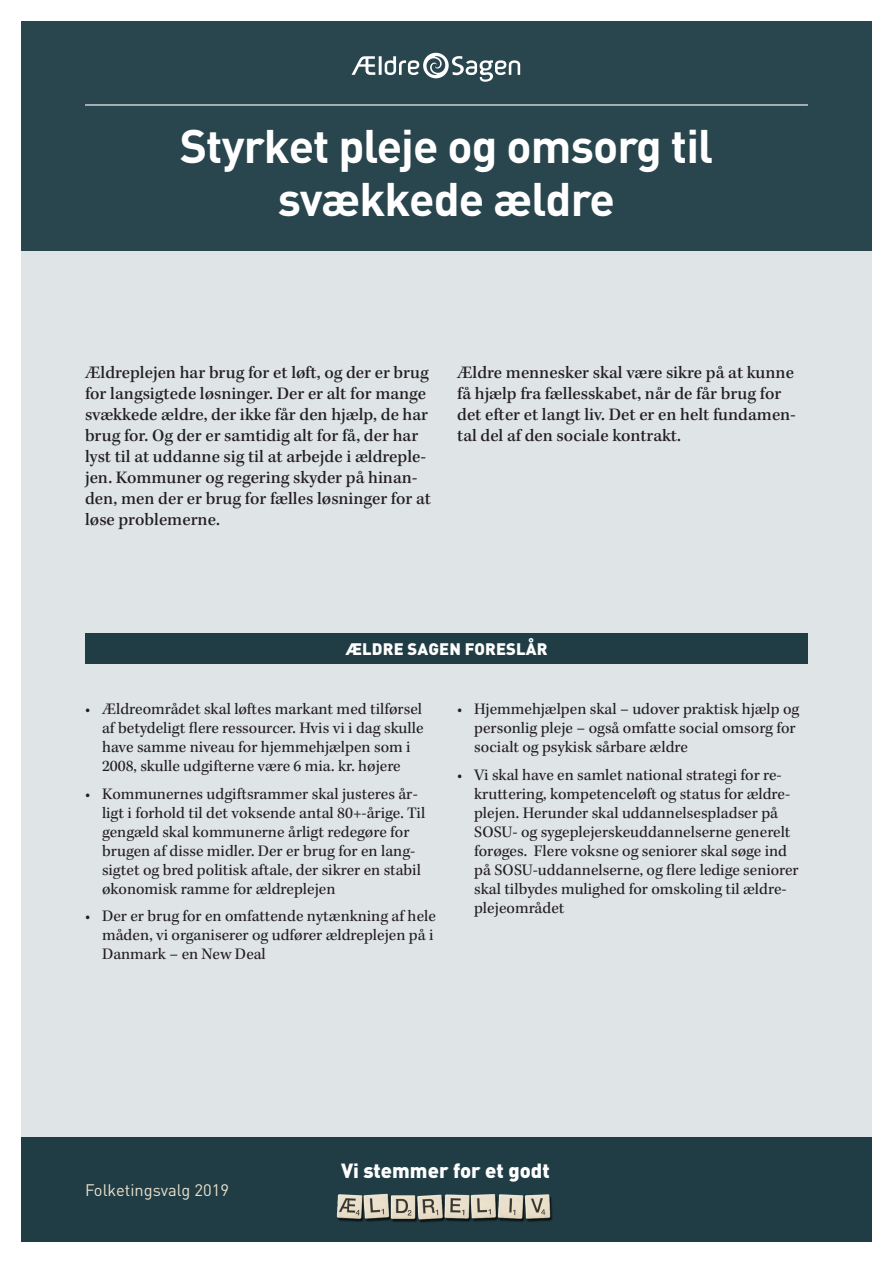
<style>
.page{position:relative;width:893px;height:1263px;background:#fff}
.page>*{position:absolute;margin:0;border:0;box-sizing:border-box;transform-origin:0 0}
.t1{font:700 46.5px/53.6px "DIN Pro";letter-spacing:-.02em;color:#fff;text-align:center}
.t2{font:900 20.25px "DIN Pro";color:#fff}
.t3{font:500 18px/21px "Kepler Std";color:#231f20}
.t4{font:16.5px/18.9px "Kepler Std";color:#231f20}
.t5{font:16.5px "DIN Pro";color:#ebe1cc}
.t6{font:900 16.5px "DIN Pro";letter-spacing:.01em;color:#fff}
</style>
<div class="page">
<div style="left:21px;top:21px;width:851px;height:1221px;background:#dfe4e7"></div>
<div style="left:21px;top:1137px;width:851px;height:105px;background:#203d46"></div>
<img style="left:336px;top:1193px;width:217px;height:30px">
<div style="left:21px;top:21px;width:851px;height:230px;background:#29454e"></div>
<svg style="left:352px;top:53px;width:168px;height:29px"></svg>
<hr style="left:85px;top:104px;width:723px;height:2px;background:#fff">
<div style="left:85px;top:633px;width:723px;height:31px;background:#203d46"></div>
<h1 class="t1" style="left:180px;top:117px;width:535px">Styrket pleje og omsorg til svækkede ældre</h1>
<p class="t3" style="left:85px;top:363px;width:347px">Ældreplejen har brug for et løft, og der er brug for langsigtede løsninger. Der er alt for mange svækkede ældre, der ikke får den hjælp, de har brug for. Og der er samtidig alt for få, der har lyst til at uddanne sig til at arbejde i ældreple&shy;jen. Kommuner og regering skyder på hinan&shy;den, men der er brug for fælles løsninger for at løse problemerne.</p>
<p class="t3" style="left:457px;top:363px;width:340px">Ældre mennesker skal være sikre på at kunne få hjælp fra fællesskabet, når de får brug for det efter et langt liv. Det er en helt fundamen&shy;tal del af den sociale kontrakt.</p>
<p class="t6" style="left:345px;top:638px;width:204px">ÆLDRE SAGEN FORESLÅR</p>
<p class="t4" style="left:102px;top:700px;width:323px;text-indent:-17px">• Ældreområdet skal løftes markant med tilførsel af betydeligt flere ressourcer. Hvis vi i dag skulle have samme niveau for hjemmehjælpen som i 2008, skulle udgifterne være 6 mia. kr. højere</p>
<p class="t4" style="left:102px;top:785px;width:325px;text-indent:-17px">• Kommunernes udgiftsrammer skal justeres år&shy;ligt i forhold til det voksende antal 80+-årige. Til gengæld skal kommunerne årligt redegøre for brugen af disse midler. Der er brug for en lang&shy;sigtet og bred politisk aftale, der sikrer en stabil økonomisk ramme for ældreplejen</p>
<p class="t4" style="left:102px;top:907px;width:335px;text-indent:-17px">• Der er brug for en omfattende nytænkning af hele måden, vi organiserer og udfører ældreplejen på i<br>Danmark – en New Deal</p>
<p class="t4" style="left:474px;top:700px;width:327px;text-indent:-17px">• Hjemmehjælpen skal – udover praktisk hjælp og personlig pleje – også omfatte social omsorg for socialt og psykisk sårbare ældre</p>
<p class="t4" style="left:474px;top:766px;width:326px;text-indent:-17px">• Vi skal have en samlet national strategi for re&shy;kruttering, kompetenceløft og status for ældre&shy;plejen. Herunder skal uddannelsespladser på SOSU- og sygeplejerskeuddannelserne generelt forøges. Flere voksne og seniorer skal søge ind på SOSU-uddannelserne, og flere ledige seniorer skal tilbydes mulighed for omskoling til ældre&shy;plejeområdet</p>
<p class="t5" style="left:85px;top:1179px;width:146px">Folketingsvalg 2019</p>
<p class="t2" style="left:341px;top:1156px;width:210px">Vi stemmer for et godt</p>
</div>
